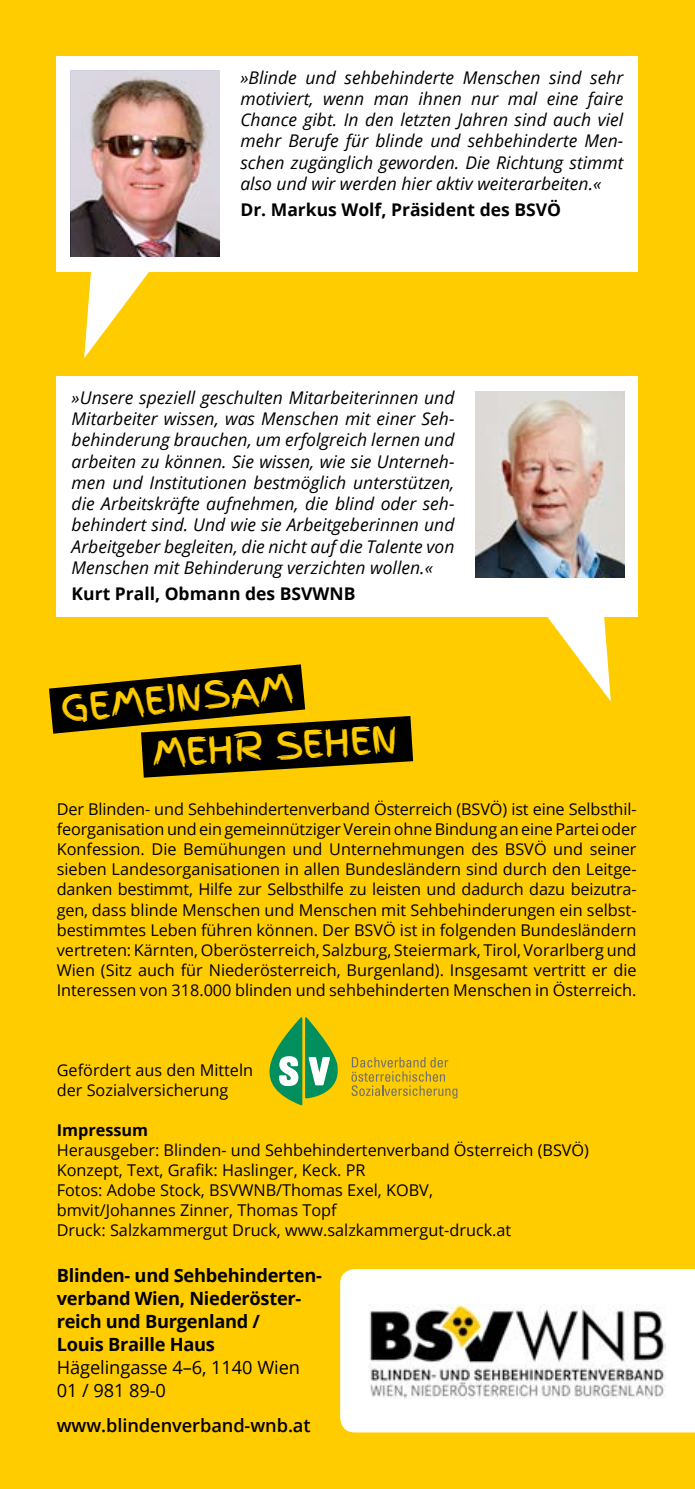
<style>
.page{position:relative;width:695px;height:1489px;background:#fff}
.page>*{position:absolute;margin:0;border:0;box-sizing:border-box;transform-origin:0 0}
.t1{font:37.5px "Finger Paint";color:#fc0}
.t2{font:700 18.25px/23px "Open Sans";letter-spacing:-.015em;color:#000}
.t3{font:18.25px/23px "Open Sans";letter-spacing:-.005em;color:#000}
.t4{font:600 18.25px "Open Sans";letter-spacing:-.005em;color:#000}
.t5{font:italic 17.5px/21.2px "Open Sans";color:#000;text-align:justify}
.t6{font:700 17.5px "Open Sans";color:#000}
.t7{font:16.25px/20px "Open Sans";color:#000}
.t8{font:700 16.25px "Open Sans";color:#000}
</style>
<div class="page">
<div style="left:0;top:0;width:694px;height:1488px;background:#fc0"></div>
<div style="left:340px;top:1269px;width:354px;height:162px;background:#fff"></div>
<div style="left:57px;top:377px;width:581px;height:240px;background:#fff"></div>
<svg style="left:547px;top:617px;width:63px;height:84px"></svg>
<img style="left:476px;top:391px;width:148px;height:186px">
<img style="left:368px;top:1304px;width:297px;height:93px">
<svg style="left:49px;top:664px;width:364px;height:113px"></svg>
<div style="left:57px;top:57px;width:581px;height:215px;background:#fff"></div>
<svg style="left:84px;top:272px;width:65px;height:86px"></svg>
<img style="left:71px;top:71px;width:148px;height:186px">
<svg style="left:269px;top:1017px;width:69px;height:88px"></svg>
<svg style="left:351px;top:1057px;width:106px;height:41px"></svg>
<p class="t5" style="left:240px;top:66px;width:384px">»Blinde und sehbehinderte Menschen sind sehr motiviert, wenn man ihnen nur mal eine faire Chance gibt. In den letzten Jahren sind auch viel mehr Berufe für blinde und sehbehinderte Men&shy;schen zugänglich geworden. Die Richtung stimmt also und wir werden hier aktiv weiterarbeiten.«</p>
<p class="t6" style="left:240px;top:197px;width:322px">Dr. Markus Wolf, Präsident des BSVÖ</p>
<p class="t5" style="left:72px;top:386px;width:384px">»Unsere speziell geschulten Mitarbeiterinnen und Mitarbeiter wissen, was Menschen mit einer Seh&shy;behinderung brauchen, um erfolgreich lernen und arbeiten zu können. Sie wissen, wie sie Unterneh&shy;men und Institutionen bestmöglich unterstützen, die Arbeitskräfte aufnehmen, die blind oder seh&shy;behindert sind. Und wie sie Arbeitgeberinnen und Arbeitgeber begleiten, die nicht auf die Talente von Menschen mit Behinderung verzichten wollen.«</p>
<p class="t6" style="left:72px;top:581px;width:285px">Kurt Prall, Obmann des BSVWNB</p>
<h1 class="t1" style="left:58px;top:682px;width:234px;rotate:-6deg">GEMEINSAM</h1>
<h1 class="t1" style="left:151px;top:725px;width:248px;rotate:-3deg">MEHR SEHEN</h1>
<p class="t7" style="left:57px;top:799px;width:581px;text-align:justify">Der Blinden- und Sehbehindertenverband Österreich (BSVÖ) ist eine Selbsthil&shy;feorganisation und ein gemeinnütziger Verein ohne Bindung an eine Partei oder Konfession. Die Bemühungen und Unternehmungen des BSVÖ und seiner sieben Landesorganisationen in allen Bundesländern sind durch den Leitge&shy;danken bestimmt, Hilfe zur Selbsthilfe zu leisten und dadurch dazu beizutra&shy;gen, dass blinde Menschen und Menschen mit Sehbehinderungen ein selbst&shy;bestimmtes Leben führen können. Der BSVÖ ist in folgenden Bundesländern vertreten: Kärnten, Oberösterreich, Salzburg, Steiermark, Tirol, Vorarlberg und Wien (Sitz auch für Niederösterreich, Burgenland). Insgesamt vertritt er die Interessen von 318.000 blinden und sehbehinderten Menschen in Österreich.</p>
<p class="t7" style="left:57px;top:1059px;width:198px">Gefördert aus den Mitteln der Sozialversicherung</p>
<p class="t8" style="left:57px;top:1118px;width:93px">Impressum</p>
<p class="t7" style="left:57px;top:1139px;width:533px">Herausgeber: Blinden- und Sehbehindertenverband Österreich (BSVÖ)<br>Konzept, Text, Grafik: Haslinger, Keck. PR<br>Fotos: Adobe Stock, BSVWNB/Thomas Exel, KOBV,<br>bmvit/Johannes Zinner, Thomas Topf<br>Druck: Salzkammergut Druck, www.salzkammergut-druck.at</p>
<p class="t2" style="left:57px;top:1263px;width:267px">Blinden- und Sehbehinderten&shy;verband Wien, Niederöster&shy;reich und Burgenland /<br>Louis Braille Haus</p>
<p class="t3" style="left:57px;top:1355px;width:245px">Hägelingasse 4–6, 1140 Wien<br>01 / 981 89-0</p>
<p class="t4" style="left:57px;top:1412px;width:255px">www.blindenverband-wnb.at</p>
</div>
